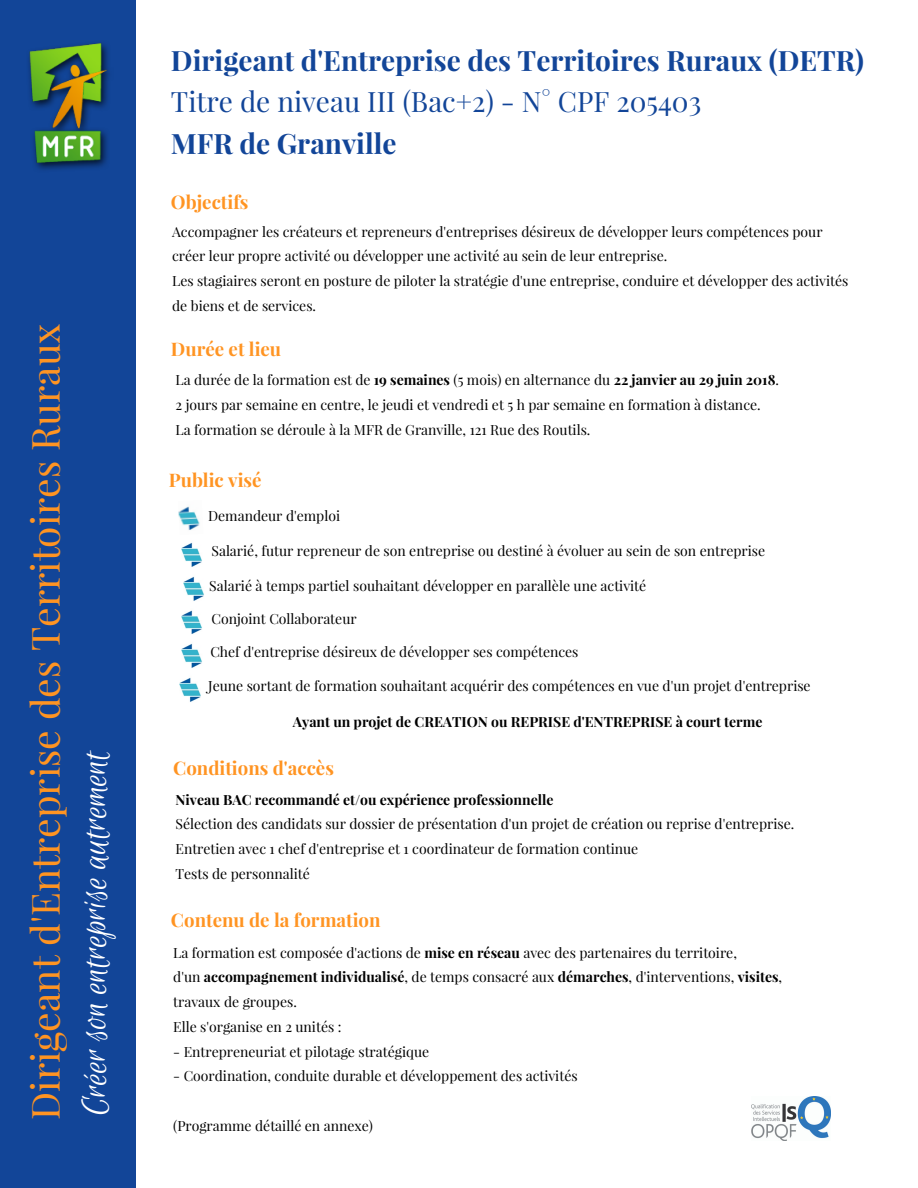
<style>
.page{position:relative;width:918px;height:1188px;background:#124598}
.page>*{position:absolute;margin:0;border:0;box-sizing:border-box;transform-origin:0 0}
.t1{font:38.85px "Playfair Display";color:#ff9422}
.t2{font:38.85px "Euphoria Script";color:#fff}
.t3{font:700 28.05px "Playfair Display";color:#124598}
.t4{font:28.05px "Playfair Display";color:#124598}
.t5{font:700 18.75px "Playfair Display";color:#ff9422}
.t6{font:13.95px/24.8px "Playfair Display";color:#000}
.t7{font:700 13.95px "Playfair Display";color:#000}
.s1{font-weight:700}
</style>
<div class="page">
<div style="left:136px;top:0;width:782px;height:1188px;background:#fff"></div>
<img style="left:28px;top:43px;width:81px;height:127px">
<img style="left:178px;top:506px;width:22px;height:24px">
<img style="left:181px;top:542px;width:21px;height:25px">
<img style="left:183px;top:576px;width:21px;height:25px">
<img style="left:180px;top:610px;width:22px;height:92px">
<img style="left:751px;top:1097px;width:79px;height:44px">
<h1 class="t1" style="left:18px;top:1120px;width:798px;rotate:-90deg">Dirigeant d'Entreprise des Territoires Ruraux</h1>
<h1 class="t2" style="left:74px;top:1116px;width:368px;rotate:-90deg">Créer son entreprise autrement</h1>
<h2 class="t3" style="left:171px;top:41px;width:695px">Dirigeant d'Entreprise des Territoires Ruraux (DETR)</h2>
<h2 class="t4" style="left:171px;top:82px;width:532px">Titre de niveau III (Bac+2) - N° CPF 205403</h2>
<h2 class="t3" style="left:171px;top:124px;width:227px">MFR de Granville</h2>
<h3 class="t5" style="left:171px;top:189px;width:79px">Objectifs</h3>
<p class="t6" style="left:172px;top:218px;width:678px">Accompagner les créateurs et repreneurs d'entreprises désireux de développer leurs compétences pour créer leur propre activité ou développer une activité au sein de leur entreprise.<br>Les stagiaires seront en posture de piloter la stratégie d'une entreprise, conduire et développer des activités de biens et de services.</p>
<h3 class="t5" style="left:171px;top:336px;width:112px">Durée et lieu</h3>
<p class="t6" style="left:175px;top:367px;width:605px">La durée de la formation est de <span class="s1">19 semaines</span> (5 mois) en alternance du <span class="s1">22 janvier au 29 juin 2018</span>.<br>2 jours par semaine en centre, le jeudi et vendredi et 5 h par semaine en formation à distance.<br>La formation se déroule à la MFR de Granville, 121 Rue des Routils.</p>
<h3 class="t5" style="left:169px;top:466px;width:94px">Public visé</h3>
<p class="t6" style="left:208px;top:503px;width:134px">Demandeur d'emploi</p>
<p class="t6" style="left:211px;top:538px;width:555px">Salarié, futur repreneur de son entreprise ou destiné à évoluer au sein de son entreprise</p>
<p class="t6" style="left:209px;top:573px;width:439px">Salarié à temps partiel souhaitant développer en parallèle une activité</p>
<p class="t6" style="left:211px;top:605px;width:147px">Conjoint Collaborateur</p>
<p class="t6" style="left:210px;top:639px;width:370px">Chef d'entreprise désireux de développer ses compétences</p>
<p class="t6" style="left:208px;top:673px;width:604px">Jeune sortant de formation souhaitant acquérir des compétences en vue d'un projet d'entreprise</p>
<p class="t7" style="left:293px;top:712px;width:471px">Ayant un projet de CREATION ou REPRISE d'ENTREPRISE à court terme</p>
<h3 class="t5" style="left:173px;top:754px;width:162px">Conditions d'accès</h3>
<p class="t7" style="left:175px;top:790px;width:379px">Niveau BAC recommandé et/ou expérience professionnelle</p>
<p class="t6" style="left:175px;top:811px;width:620px">Sélection des candidats sur dossier de présentation d'un projet de création ou reprise d'entreprise.<br>Entretien avec 1 chef d'entreprise et 1 coordinateur de formation continue<br>Tests de personnalité</p>
<h3 class="t5" style="left:171px;top:906px;width:211px">Contenu de la formation</h3>
<p class="t6" style="left:173px;top:939px;width:610px">La formation est composée d'actions de <span class="s1">mise en réseau</span> avec des partenaires du territoire,<br>d'un <span class="s1">accompagnement individualisé</span>, de temps consacré aux <span class="s1">démarches</span>, d'interventions, <span class="s1">visites</span>, travaux de groupes.<br>Elle s'organise en 2 unités :</p>
<p class="t6" style="left:173px;top:1038px;width:257px">- Entrepreneuriat et pilotage stratégique</p>
<p class="t6" style="left:173px;top:1063px;width:406px">- Coordination, conduite durable et développement des activités</p>
<p class="t6" style="left:173px;top:1113px;width:201px">(Programme détaillé en annexe)</p>
</div>
